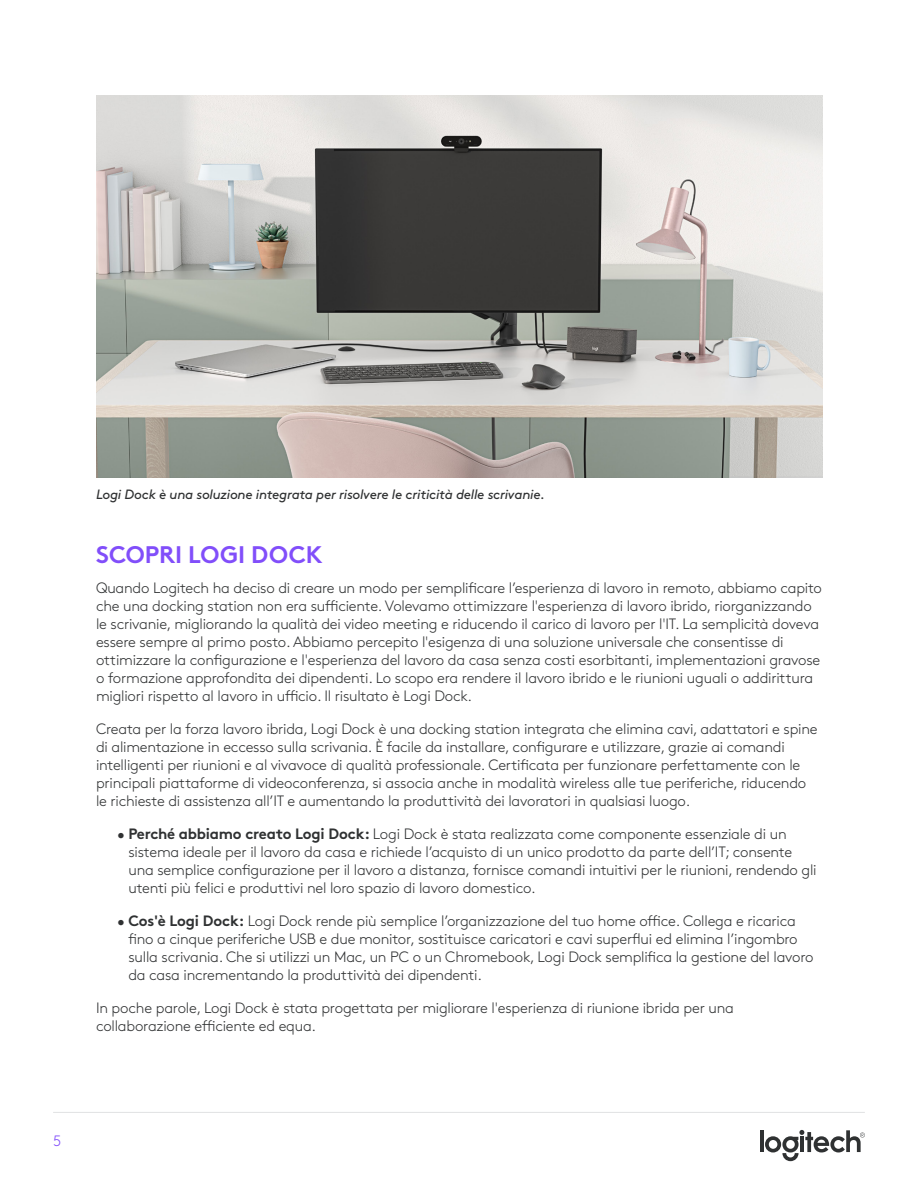
<style>
.page{position:relative;width:918px;height:1188px;background:#fff}
.page>*{position:absolute;margin:0;border:0;box-sizing:border-box;transform-origin:0 0}
.Body{font:700 24px "Brown Pro";letter-spacing:-.005em;color:#814efa}
.Body-2{font:300 15px/18px "Brown Pro";letter-spacing:-.015em;color:#2f3132}
.t1{font:300 15px "Brown Pro";color:#814efa}
.t2{font:italic 13.5px "Brown Pro";letter-spacing:-.015em;color:#2f3132}
.s1{font-weight:700}
</style>
<div class="page">
<hr style="left:760px;top:1130px;width:4px;height:22px;background:#2f3132">
<svg style="left:765px;top:1130px;width:100px;height:31px"></svg>
<hr style="left:800px;top:1137px;width:4px;height:15px;background:#2f3132">
<hr style="left:53px;top:1112px;width:812px;height:1px;background:#e1e2e3">
<img style="left:96px;top:96px;width:726px;height:381px">
<p class="t2" style="left:96px;top:484px;width:451px">Logi Dock è una soluzione integrata per risolvere le criticità delle scrivanie.</p>
<p class="Body" style="left:96px;top:536px;width:228px">SCOPRI LOGI DOCK</p>
<p class="Body-2" style="left:96px;top:578px;width:728px">Quando Logitech ha deciso di creare un modo per semplificare l’esperienza di lavoro in remoto, abbiamo capito che una docking station non era sufficiente. Volevamo ottimizzare l'esperienza di lavoro ibrido, riorganizzando le scrivanie, migliorando la qualità dei video meeting e riducendo il carico di lavoro per l'IT. La semplicità doveva essere sempre al primo posto. Abbiamo percepito l'esigenza di una soluzione universale che consentisse di ottimizzare la configurazione e l'esperienza del lavoro da casa senza costi esorbitanti, implementazioni gravose o formazione approfondita dei dipendenti. Lo scopo era rendere il lavoro ibrido e le riunioni uguali o addirittura migliori rispetto al lavoro in ufficio. Il risultato è Logi Dock.</p>
<p class="Body-2" style="left:96px;top:719px;width:723px">Creata per la forza lavoro ibrida, Logi Dock è una docking station integrata che elimina cavi, adattatori e spine di alimentazione in eccesso sulla scrivania. È facile da installare, configurare e utilizzare, grazie ai comandi intelligenti per riunioni e al vivavoce di qualità professionale. Certificata per funzionare perfettamente con le principali piattaforme di videoconferenza, si associa anche in modalità wireless alle tue periferiche, riducendo le richieste di assistenza all’IT e aumentando la produttività dei lavoratori in qualsiasi luogo.</p>
<p class="Body-2" style="left:128px;top:824px;width:690px;text-indent:-11px">• <span class="s1">Perché abbiamo creato Logi Dock:</span> Logi Dock è stata realizzata come componente essenziale di un sistema ideale per il lavoro da casa e richiede l’acquisto di un unico prodotto da parte dell’IT; consente una semplice configurazione per il lavoro a distanza, fornisce comandi intuitivi per le riunioni, rendendo gli utenti più felici e produttivi nel loro spazio di lavoro domestico.</p>
<p class="Body-2" style="left:128px;top:911px;width:687px;text-indent:-11px">• <span class="s1">Cos'è Logi Dock:</span> Logi Dock rende più semplice l’organizzazione del tuo home office. Collega e ricarica fino a cinque periferiche USB e due monitor, sostituisce caricatori e cavi superflui ed elimina l’ingombro sulla scrivania. Che si utilizzi un Mac, un PC o un Chromebook, Logi Dock semplifica la gestione del lavoro da casa incrementando la produttività dei dipendenti.</p>
<p class="Body-2" style="left:96px;top:998px;width:640px">In poche parole, Logi Dock è stata progettata per migliorare l'esperienza di riunione ibrida per una collaborazione efficiente ed equa.</p>
<p class="t1" style="left:53px;top:1130px;width:10px">5</p>
</div>
